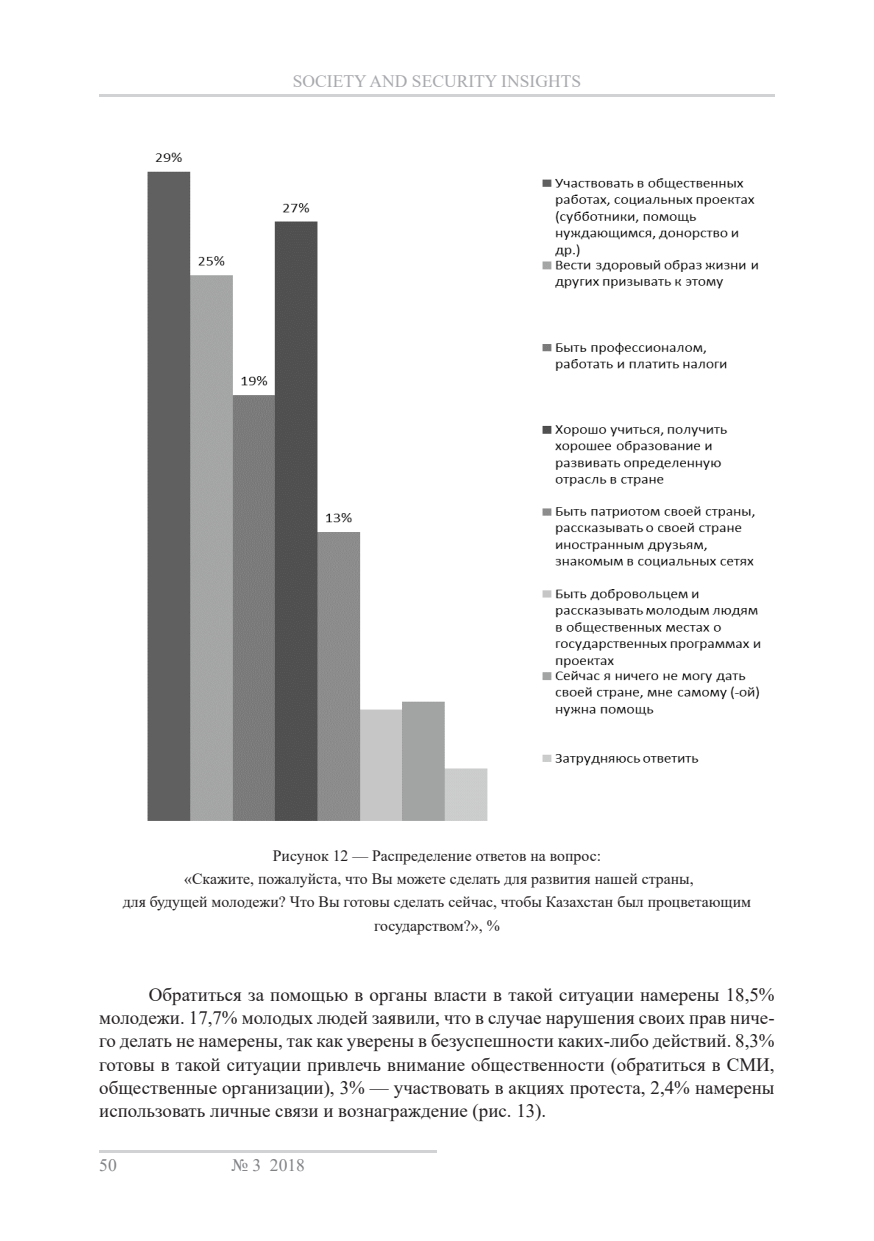
<style>
.page{position:relative;width:874px;height:1241px;background:#fff}
.page>*{position:absolute;margin:0;border:0;box-sizing:border-box;transform-origin:0 0}
.t1{font:18.9px/23.3px "Times New Roman";color:#231f20;text-align:justify}
.t2{font:17.5px "Times New Roman";color:#a8a9ad}
.t3{font:17.5px "Times New Roman";color:#808285}
.t4{font:15.75px/23.3px "Times New Roman";color:#231f20;text-align:center}
</style>
<div class="page">
<hr style="left:99px;top:94px;width:675px;height:3px;background:#d1d2d4">
<hr style="left:99px;top:1150px;width:338px;height:2px;background:#d1d2d4">
<img style="left:147px;top:152px;width:614px;height:669px">
<p class="t2" style="left:293px;top:69px;width:289px">SOCIETY AND SECURITY INSIGHTS</p>
<p class="t4" style="left:123px;top:843px;width:629px">Рисунок 12 — Распределение ответов на вопрос:<br>«Скажите, пожалуйста, что Вы можете сделать для развития нашей страны,<br>для будущей молодежи? Что Вы готовы сделать сейчас, чтобы Казахстан был процветающим государством?», %</p>
<p class="t1" style="left:99px;top:981px;width:676px;text-indent:50px">Обратиться за помощью в органы власти в такой ситуации намерены 18,5% молодежи. 17,7% молодых людей заявили, что в случае нарушения своих прав ниче&shy;го делать не намерены, так как уверены в безуспешности каких-либо действий. 8,3% готовы в такой ситуации привлечь внимание общественности (обратиться в СМИ, общественные организации), 3% — участвовать в акциях протеста, 2,4% намерены использовать личные связи и вознаграждение (рис. 13).</p>
<p class="t3" style="left:99px;top:1152px;width:19px">50</p>
<p class="t3" style="left:231px;top:1152px;width:75px">№ 3 2018</p>
</div>
